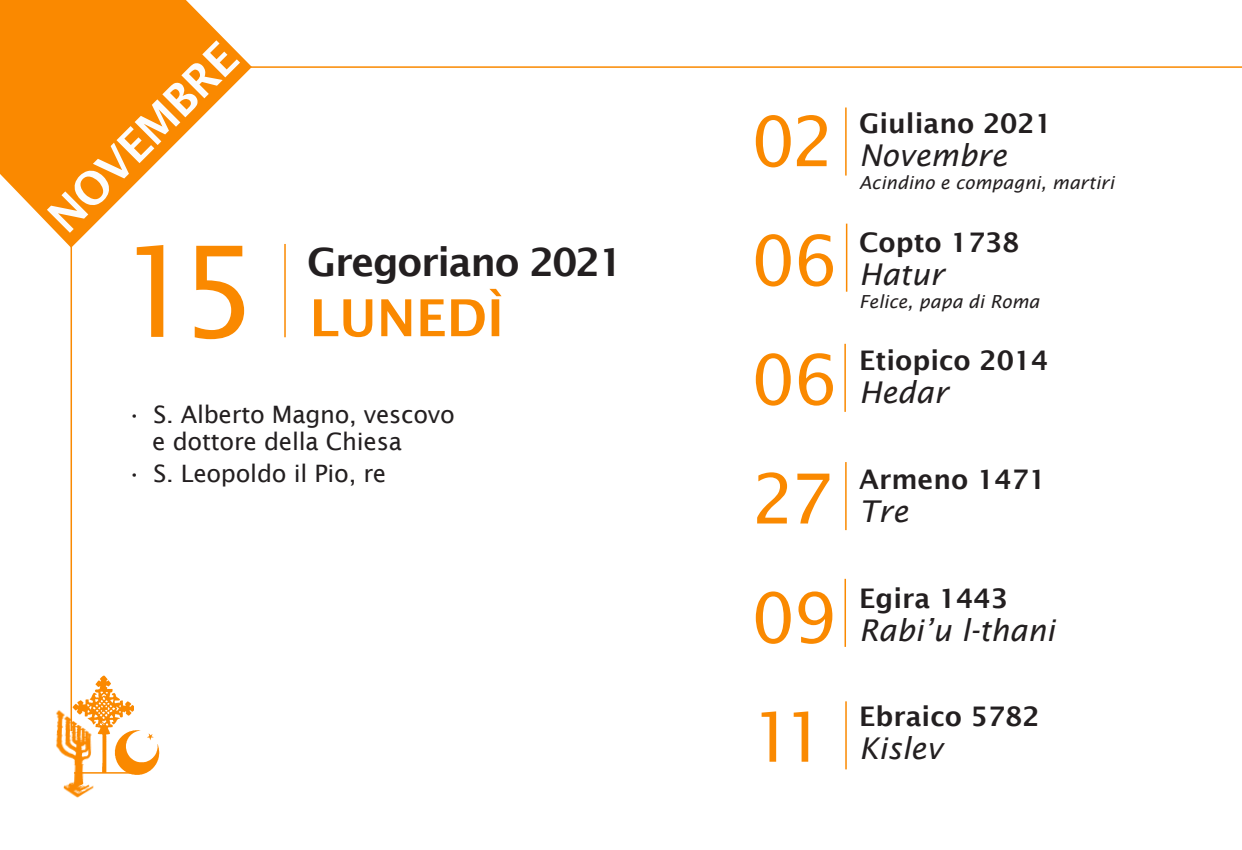
<style>
.page{position:relative;width:1242px;height:850px;background:#fff}
.page>*{position:absolute;margin:0;border:0;box-sizing:border-box;transform-origin:0 0}
.t1{font:126px "Lucida Sans";color:#fa8900}
.t2{font:69px "Lucida Sans";letter-spacing:-.04em;color:#fa8900}
.Settimana_BIG{font:600 51px "Lucida Sans";color:#fa8900}
.t3{font:600 45px "Lucida Sans";color:#fcfcfc}
.t4{font:600 39px "Lucida Sans";letter-spacing:-.035em;color:#231f20}
.testo_-_mese{font:italic 30px "Lucida Sans";color:#231f20}
.testo_-_calendario{font:italic 30px "Lucida Sans";color:#231f20}
.testo_-_calendario-2{font:600 27px "Lucida Sans";color:#231f20}
.t5{font:24px/27px "Lucida Sans";letter-spacing:-.01em;color:#231f20}
.testo_-_feste{font:italic 18px "Lucida Sans";color:#231f20}
</style>
<div class="page">
<svg style="left:0;top:0;width:251px;height:248px;fill:#fa8900"></svg>
<hr style="left:71px;top:233px;width:1px;height:498px;background:#fa8900">
<hr style="left:284px;top:244px;width:2px;height:93px;background:#fa8900">
<hr style="left:249px;top:66px;width:993px;height:2px;background:#fa8900">
<hr style="left:845px;top:107px;width:1px;height:68px;background:#fa8900">
<hr style="left:846px;top:224px;width:1px;height:68px;background:#fa8900">
<hr style="left:844px;top:344px;width:2px;height:68px;background:#fa8900">
<hr style="left:845px;top:462px;width:1px;height:68px;background:#fa8900">
<hr style="left:844px;top:579px;width:2px;height:68px;background:#fa8900">
<hr style="left:845px;top:701px;width:2px;height:68px;background:#fa8900">
<img style="left:113px;top:730px;width:47px;height:45px">
<img style="left:77px;top:675px;width:56px;height:97px">
<img style="left:56px;top:703px;width:43px;height:95px">
<hr style="left:74px;top:772px;width:63px;height:1px;background:#fa8900">
<h3 class="t3" style="left:38px;top:206px;width:248px;rotate:-45deg">NOVEMBRE</h3>
<h1 class="t1" style="left:118px;top:220px;width:142px">15</h1>
<h3 class="t4" style="left:307px;top:240px;width:317px">Gregoriano 2021</h3>
<p class="Settimana_BIG" style="left:309px;top:289px;width:196px">LUNEDÌ</p>
<p class="t5" style="left:152px;top:400px;width:304px;text-indent:-26px">• S. Alberto Magno, vescovo e dottore della Chiesa</p>
<p class="t5" style="left:127px;top:460px;width:261px">• S. Leopoldo il Pio, re</p>
<p class="t2" style="left:751px;top:102px;width:85px">02</p>
<p class="t2" style="left:751px;top:221px;width:88px">06</p>
<p class="t2" style="left:751px;top:340px;width:88px">06</p>
<p class="t2" style="left:751px;top:459px;width:84px">27</p>
<p class="t2" style="left:751px;top:578px;width:87px">09</p>
<p class="t2" style="left:751px;top:697px;width:77px">11</p>
<p class="testo_-_calendario-2" style="left:859px;top:108px;width:194px">Giuliano 2021</p>
<p class="testo_-_mese" style="left:859px;top:138px;width:149px">Novembre</p>
<p class="testo_-_feste" style="left:859px;top:173px;width:257px">Acindino e compagni, martiri</p>
<p class="testo_-_calendario-2" style="left:859px;top:227px;width:162px">Copto 1738</p>
<p class="testo_-_calendario" style="left:859px;top:257px;width:86px">Hatur</p>
<p class="testo_-_feste" style="left:859px;top:291px;width:182px">Felice, papa di Roma</p>
<p class="testo_-_calendario-2" style="left:859px;top:345px;width:191px">Etiopico 2014</p>
<p class="testo_-_mese" style="left:859px;top:375px;width:90px">Hedar</p>
<p class="testo_-_calendario-2" style="left:859px;top:464px;width:188px">Armeno 1471</p>
<p class="testo_-_mese" style="left:859px;top:494px;width:50px">Tre</p>
<p class="testo_-_calendario-2" style="left:859px;top:582px;width:150px">Egira 1443</p>
<p class="testo_-_mese" style="left:859px;top:612px;width:197px">Rabi’u l-thani</p>
<p class="testo_-_calendario-2" style="left:859px;top:701px;width:182px">Ebraico 5782</p>
<p class="testo_-_mese" style="left:859px;top:731px;width:85px">Kislev</p>
</div>
